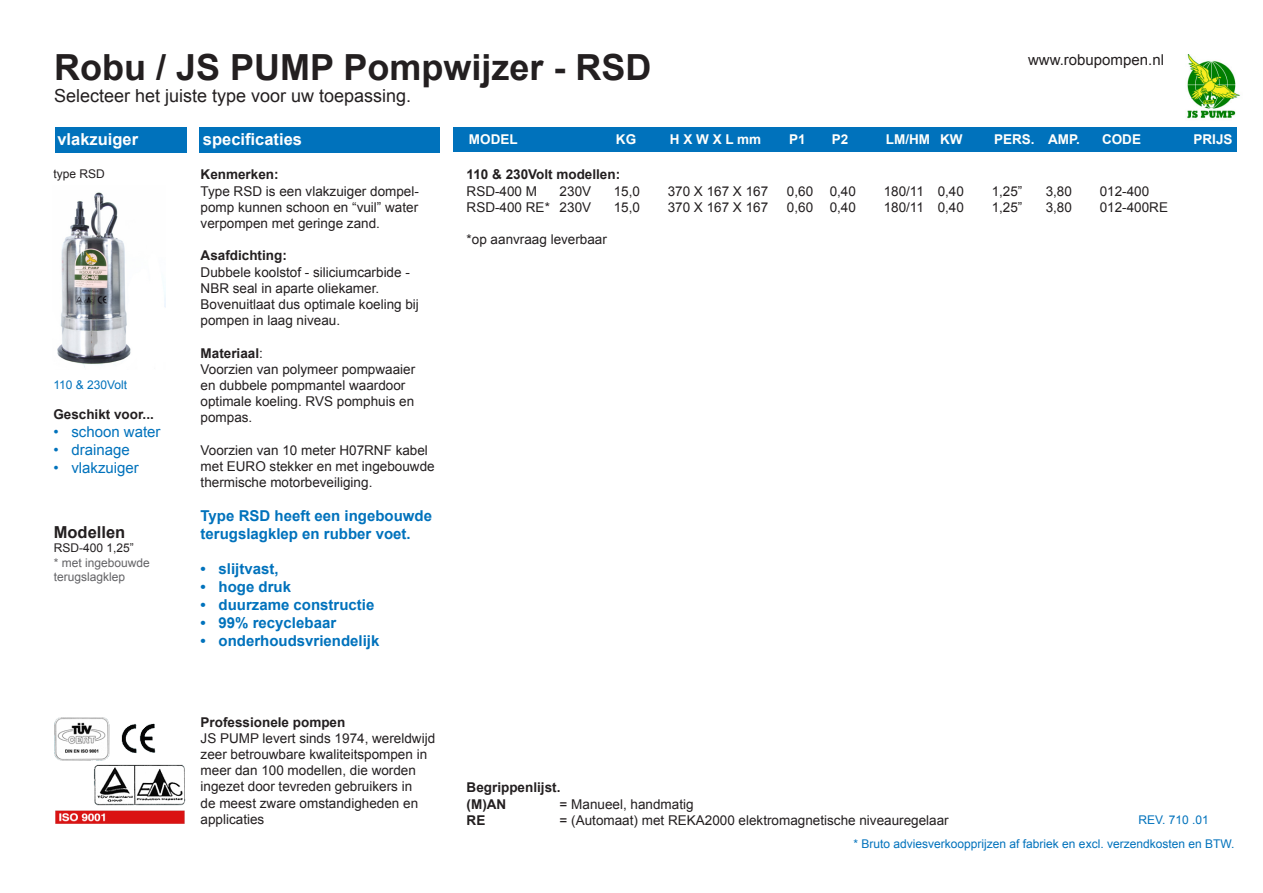
<style>
.page{position:relative;width:1263px;height:893px;background:#fff}
.page>*{position:absolute;margin:0;border:0;box-sizing:border-box;transform-origin:0 0}
.t1{font:700 36px "Arial";color:#231f20}
.t2{font:18px "Arial";color:#231f20}
.t3{font:700 16.5px "Arial";color:#fff}
.t4{font:700 16.5px "Arial";color:#231f20}
.t5{font:700 15px/18px "Arial";color:#0072bc}
.t6{font:15px "Arial";color:#0072bc}
.t7{font:15px "Arial";color:#231f20}
.t8{font:13.5px/16.2px "Arial";color:#231f20}
.t9{font:700 13.5px "Arial";color:#231f20}
.t10{font:700 13.5px "Arial";color:#fffffc}
.t11{font:12px "Arial";color:#0072bc}
.t12{font:12px "Arial";color:#636366}
.t13{font:12px "Arial";color:#231f20}
.s1{font-weight:400}
</style>
<div class="page">
<div style="left:55px;top:127px;width:131px;height:26px;background:#0072bc"></div>
<div style="left:199px;top:127px;width:241px;height:26px;background:#0072bc"></div>
<div style="left:454px;top:127px;width:783px;height:25px;background:#0072bc"></div>
<img style="left:54px;top:717px;width:132px;height:107px">
<div style="left:111px;top:812px;width:71px;height:10px;background:#da1212"></div>
<img style="left:57px;top:192px;width:108px;height:176px">
<img style="left:1187px;top:54px;width:53px;height:66px">
<p class="t1" style="left:54px;top:44px;width:599px">Robu / JS PUMP Pompwijzer - RSD</p>
<p class="t2" style="left:54px;top:84px;width:359px">Selecteer het juiste type voor uw toepassing.</p>
<p class="t3" style="left:203px;top:128px;width:101px">specificaties</p>
<p class="t10" style="left:469px;top:131px;width:50px">MODEL</p>
<p class="t10" style="left:616px;top:131px;width:22px">KG</p>
<p class="t10" style="left:670px;top:131px;width:93px">H X W X L mm</p>
<p class="t10" style="left:789px;top:131px;width:18px">P1</p>
<p class="t10" style="left:832px;top:131px;width:18px">P2</p>
<p class="t10" style="left:886px;top:131px;width:78px">LM/HM KW</p>
<p class="t10" style="left:994px;top:131px;width:88px">PERS. AMP.</p>
<p class="t10" style="left:1102px;top:131px;width:41px">CODE</p>
<p class="t10" style="left:1193px;top:131px;width:41px">PRIJS</p>
<p class="t9" style="left:467px;top:166px;width:155px">110 &amp; 230Volt modellen:</p>
<p class="t8" style="left:467px;top:183px;width:72px">RSD-400 M</p>
<p class="t8" style="left:560px;top:183px;width:33px">230V</p>
<p class="t8" style="left:614px;top:183px;width:28px">15,0</p>
<p class="t8" style="left:668px;top:183px;width:102px">370 X 167 X 167</p>
<p class="t8" style="left:787px;top:183px;width:71px">0,60 0,40</p>
<p class="t8" style="left:884px;top:183px;width:82px">180/11 0,40</p>
<p class="t8" style="left:992px;top:183px;width:32px">1,25”</p>
<p class="t8" style="left:1046px;top:183px;width:28px">3,80</p>
<p class="t8" style="left:1100px;top:183px;width:51px">012-400</p>
<p class="t8" style="left:467px;top:199px;width:126px">RSD-400 RE* 230V</p>
<p class="t8" style="left:614px;top:199px;width:28px">15,0</p>
<p class="t8" style="left:668px;top:199px;width:102px">370 X 167 X 167</p>
<p class="t8" style="left:787px;top:199px;width:71px">0,60 0,40</p>
<p class="t8" style="left:884px;top:199px;width:82px">180/11 0,40</p>
<p class="t8" style="left:992px;top:199px;width:32px">1,25”</p>
<p class="t8" style="left:1046px;top:199px;width:28px">3,80</p>
<p class="t8" style="left:1100px;top:199px;width:70px">012-400RE</p>
<p class="t8" style="left:467px;top:231px;width:142px">*op aanvraag leverbaar</p>
<p class="t7" style="left:1028px;top:50px;width:137px">www.robupompen.nl</p>
<p class="t3" style="left:57px;top:129px;width:82px">vlakzuiger</p>
<p class="t9" style="left:201px;top:166px;width:80px">Kenmerken:</p>
<p class="t8" style="left:201px;top:183px;width:220px;text-align:justify">Type RSD is een vlakzuiger dompel&shy;pomp kunnen schoon en “vuil” water verpompen met geringe zand.</p>
<p class="t9" style="left:201px;top:247px;width:88px">Asafdichting:</p>
<p class="t8" style="left:201px;top:264px;width:211px">Dubbele koolstof - siliciumcarbide -<br>NBR seal in aparte oliekamer.</p>
<p class="t8" style="left:201px;top:296px;width:220px">Bovenuitlaat dus optimale koeling bij pompen in laag niveau.</p>
<p class="t9" style="left:201px;top:344px;width:64px">Materiaal<span class="s1">:</span></p>
<p class="t8" style="left:201px;top:361px;width:216px">Voorzien van polymeer pompwaaier en dubbele pompmantel waardoor optimale koeling. RVS pomphuis en pompas.</p>
<p class="t8" style="left:201px;top:442px;width:236px">Voorzien van 10 meter H07RNF kabel met EURO stekker en met ingebouwde thermische motorbeveiliging.</p>
<p class="t5" style="left:201px;top:508px;width:233px">Type RSD heeft een ingebouwde terugslagklep en rubber voet.</p>
<p class="t5" style="left:201px;top:560px;width:80px">• slijtvast,</p>
<p class="t5" style="left:201px;top:578px;width:92px">• hoge druk</p>
<p class="t5" style="left:201px;top:596px;width:175px">• duurzame constructie</p>
<p class="t5" style="left:201px;top:614px;width:137px">• 99% recyclebaar</p>
<p class="t5" style="left:201px;top:632px;width:180px">• onderhoudsvriendelijk</p>
<p class="t13" style="left:53px;top:166px;width:53px">type RSD</p>
<p class="t11" style="left:53px;top:377px;width:75px">110 &amp; 230Volt</p>
<p class="t9" style="left:53px;top:405px;width:102px">Geschikt voor...</p>
<p class="t6" style="left:53px;top:422px;width:109px">• schoon water</p>
<p class="t6" style="left:53px;top:440px;width:78px">• drainage</p>
<p class="t6" style="left:53px;top:458px;width:87px">• vlakzuiger</p>
<p class="t4" style="left:54px;top:521px;width:73px">Modellen</p>
<p class="t13" style="left:54px;top:540px;width:82px">RSD-400 1,25”</p>
<p class="t12" style="left:54px;top:555px;width:98px">* met ingebouwde</p>
<p class="t12" style="left:54px;top:569px;width:73px">terugslagklep</p>
<p class="t9" style="left:201px;top:713px;width:146px">Professionele pompen</p>
<p class="t8" style="left:201px;top:730px;width:236px">JS PUMP levert sinds 1974, wereldwijd zeer betrouwbare kwaliteitspompen in meer dan 100 modellen, die worden ingezet door tevreden gebruikers in<br>de meest zware omstandigheden en applicaties</p>
<p class="t9" style="left:467px;top:779px;width:95px">Begrippenlijst.</p>
<p class="t9" style="left:467px;top:795px;width:41px">(M)AN</p>
<p class="t8" style="left:560px;top:796px;width:135px">= Manueel, handmatig</p>
<p class="t9" style="left:467px;top:811px;width:20px">RE</p>
<p class="t8" style="left:560px;top:812px;width:391px">= (Automaat) met REKA2000 elektromagnetische niveauregelaar</p>
<p class="t11" style="left:1138px;top:812px;width:72px">REV. 710 .01</p>
<p class="t11" style="left:853px;top:836px;width:382px">* Bruto adviesverkoopprijzen af fabriek en excl. verzendkosten en BTW.</p>
</div>
